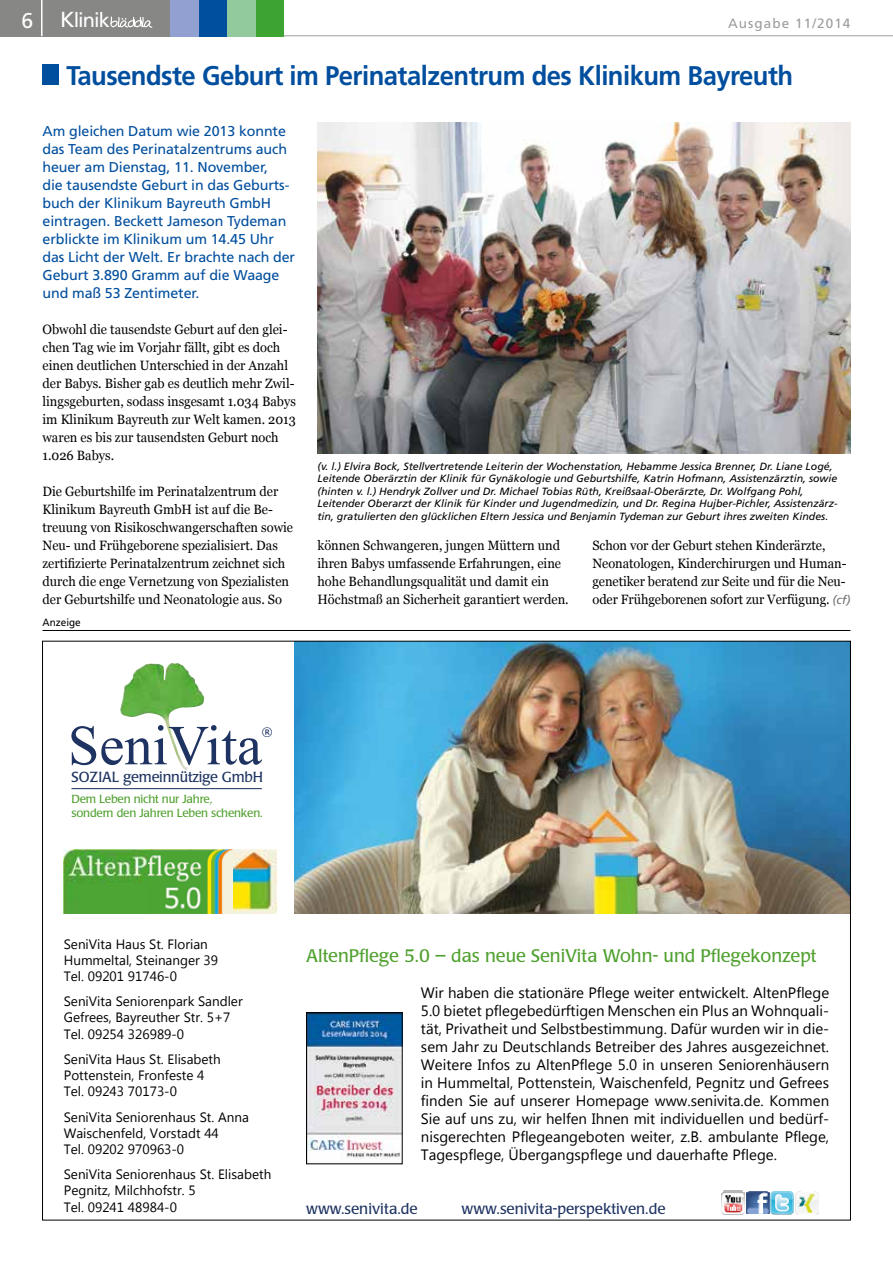
<style>
.page{position:relative;width:893px;height:1263px;background:#fff}
.page>*{position:absolute;margin:0;border:0;box-sizing:border-box;transform-origin:0 0}
.t1{font:56.4px "Times New Roman";color:#1e3361}
.t2{font:700 27px "Frutiger";letter-spacing:-.02em;color:#004e9e;scale:.95 1}
.t3{font:20.1px "Frutiger";letter-spacing:-.05em;color:#fff}
.t4{font:18px "Laudatio BQ";color:#50a12f}
.t5{font:15px/18px "Lao UI";color:#000;text-align:justify}
.t6{font:15px "Laudatio BQ";color:#1e3361}
.t7{font:14.4px "Laudatio BQ";letter-spacing:-.015em;color:#1e3361}
.t8{font:14.25px/18px "Frutiger";letter-spacing:-.01em;color:#004e9e}
.t9{font:13.5px/18px "Georgia";color:#000;scale:.95 1}
.t10{font:13.5px/16.2px "Lao UI";color:#000}
.t11{font:13.5px "Frutiger";letter-spacing:.08em;color:#9c9d9d}
.t12{font:11.55px/14px "Laudatio BQ";letter-spacing:-.015em;color:#50a12f}
.t13{font:11.55px "Tahoma";color:#1e3361}
.t14{font:italic 10.5px/12.6px "Frutiger";color:#000}
.t15{font:10.5px "Frutiger";color:#000;scale:.95 1}
.s1{font-size:21.3px}
.s2{font-size:21.75px}
.s3{font-family:"Frutiger";font-style:italic;font-size:12px;color:#6f6f6e}
</style>
<div class="page">
<div style="left:255px;top:0;width:29px;height:36px;background:#3da434"></div>
<div style="left:198px;top:0;width:29px;height:36px;background:#004e9e"></div>
<div style="left:227px;top:0;width:28px;height:36px;background:#92c99d"></div>
<div style="left:170px;top:0;width:28px;height:36px;background:#92a0d1"></div>
<div style="left:0;top:0;width:170px;height:36px;background:#878786"></div>
<svg style="left:110px;top:17px;width:42px;height:11px"></svg>
<hr style="left:41px;top:0;width:2px;height:36px;background:#fff">
<hr style="left:284px;top:35px;width:609px;height:1px;background:#9c9d9d">
<img style="left:120px;top:663px;width:84px;height:107px">
<hr style="left:72px;top:788px;width:190px;height:1px;background:#1e3361">
<img style="left:64px;top:849px;width:212px;height:64px">
<img style="left:294px;top:643px;width:555px;height:270px">
<img style="left:308px;top:1014px;width:93px;height:146px">
<div style="left:306px;top:1012px;width:97px;height:152px;border:1px solid #000"></div>
<img style="left:747px;top:1191px;width:47px;height:24px">
<img style="left:796px;top:1191px;width:22px;height:23px">
<img style="left:721px;top:1191px;width:24px;height:23px">
<hr style="left:43px;top:630px;width:807px;height:1px;background:#000">
<div style="left:43px;top:64px;width:16px;height:21px;background:#004e9e"></div>
<img style="left:317px;top:123px;width:533px;height:331px">
<h3 class="t3" style="left:22px;top:9px;width:90px"><span class="s1">6</span> <span class="s2">K</span>linik</h3>
<p class="t11" style="left:728px;top:15px;width:124px">Ausgabe 11/2014</p>
<h2 class="t2" style="left:67px;top:60px;width:766px">Tausendste Geburt im Perinatalzentrum des Klinikum Bayreuth</h2>
<p class="t8" style="left:43px;top:122px;width:254px">Am gleichen Datum wie 2013 konnte das Team des Perinatalzentrums auch heuer am Dienstag, 11. November,<br>die tausendste Geburt in das Geburts&shy;buch der Klinikum Bayreuth GmbH eintragen. Beckett Jameson Tydeman erblickte im Klinikum um 14.45 Uhr das Licht der Welt. Er brachte nach der Geburt 3.890 Gramm auf die Waage und maß 53 Zentimeter.</p>
<p class="t9" style="left:43px;top:320px;width:268px">Obwohl die tausendste Geburt auf den glei&shy;chen Tag wie im Vorjahr fällt, gibt es doch einen deutlichen Unterschied in der Anzahl der Babys. Bisher gab es deutlich mehr Zwil&shy;lingsgeburten, sodass insgesamt 1.034 Babys im Klinikum Bayreuth zur Welt kamen. 2013 waren es bis zur tausendsten Geburt noch 1.026 Babys.</p>
<p class="t9" style="left:43px;top:482px;width:265px">Die Geburtshilfe im Perinatalzentrum der Klinikum Bayreuth GmbH ist auf die Be&shy;treuung von Risikoschwangerschaften sowie Neu- und Frühgeborene spezialisiert. Das zertifizierte Perinatalzentrum zeichnet sich durch die enge Vernetzung von Spezialisten der Geburtshilfe und Neonatologie aus. So</p>
<p class="t14" style="left:317px;top:459px;width:521px">(v. l.) Elvira Bock, Stellvertretende Leiterin der Wochenstation, Hebamme Jessica Brenner, Dr. Liane Logé, Leitende Oberärztin der Klinik für Gynäkologie und Geburtshilfe, Katrin Hofmann, Assistenzärztin, sowie (hinten v. l.) Hendryk Zollver und Dr. Michael Tobias Rüth, Kreißsaal-Oberärzte, Dr. Wolfgang Pohl, Leitender Oberarzt der Klinik für Kinder und Jugendmedizin, und Dr. Regina Hujber-Pichler, Assistenzärz&shy;tin, gratulierten den glücklichen Eltern Jessica und Benjamin Tydeman zur Geburt ihres zweiten Kindes.</p>
<p class="t9" style="left:317px;top:536px;width:266px">können Schwangeren, jungen Müttern und ihren Babys umfassende Erfahrungen, eine hohe Behandlungsqualität und damit ein Höchstmaß an Sicherheit garantiert werden.</p>
<p class="t9" style="left:592px;top:536px;width:273px">Schon vor der Geburt stehen Kinderärzte, Neonatologen, Kinderchirurgen und Human&shy;genetiker beratend zur Seite und für die Neu&shy;oder Frühgeborenen sofort zur Verfügung. <span class="s3">(cf)</span></p>
<p class="t15" style="left:43px;top:616px;width:42px">Anzeige</p>
<h1 class="t1" style="left:68px;top:707px;width:196px">SeniVita</h1>
<p class="t7" style="left:72px;top:769px;width:193px">SOZIAL gemeinnützige GmbH</p>
<p class="t12" style="left:72px;top:792px;width:193px">Dem Leben nicht nur Jahre,<br>sondern den Jahren Leben schenken.</p>
<p class="t13" style="left:262px;top:724px;width:12px">®</p>
<p class="t10" style="left:64px;top:935px;width:156px">SeniVita Haus St. Florian<br>Hummeltal, Steinanger 39<br>Tel. 09201 91746-0</p>
<p class="t10" style="left:64px;top:993px;width:180px">SeniVita Seniorenpark Sandler<br>Gefrees, Bayreuther Str. 5+7<br>Tel. 09254 326989-0</p>
<p class="t10" style="left:64px;top:1050px;width:159px">SeniVita Haus St. Elisabeth<br>Pottenstein, Fronfeste 4<br>Tel. 09243 70173-0</p>
<p class="t10" style="left:64px;top:1108px;width:187px">SeniVita Seniorenhaus St. Anna<br>Waischenfeld, Vorstadt 44<br>Tel. 09202 970963-0</p>
<p class="t10" style="left:64px;top:1166px;width:209px">SeniVita Seniorenhaus St. Elisabeth<br>Pegnitz, Milchhofstr. 5<br>Tel. 09241 48984-0</p>
<h3 class="t4" style="left:306px;top:945px;width:512px">AltenPflege 5.0 – das neue SeniVita Wohn- und Pflegekonzept</h3>
<p class="t5" style="left:421px;top:983px;width:410px">Wir haben die stationäre Pflege weiter entwickelt. AltenPflege 5.0 bietet pflegebedürftigen Menschen ein Plus an Wohnquali&shy;tät, Privatheit und Selbstbestimmung. Dafür wurden wir in die&shy;sem Jahr zu Deutschlands Betreiber des Jahres ausgezeichnet.<br>Weitere Infos zu AltenPflege 5.0 in unseren Seniorenhäusern in Hummeltal, Pottenstein, Waischenfeld, Pegnitz und Gefrees finden Sie auf unserer Homepage www.senivita.de. Kommen Sie auf uns zu, wir helfen Ihnen mit individuellen und bedürf&shy;nisgerechten Pflegeangeboten weiter, z.B. ambulante Pflege, Tagespflege, Übergangspflege und dauerhafte Pflege.</p>
<p class="t6" style="left:306px;top:1200px;width:113px">www.senivita.de</p>
<p class="t6" style="left:462px;top:1200px;width:205px">www.senivita-perspektiven.de</p>
</div>
